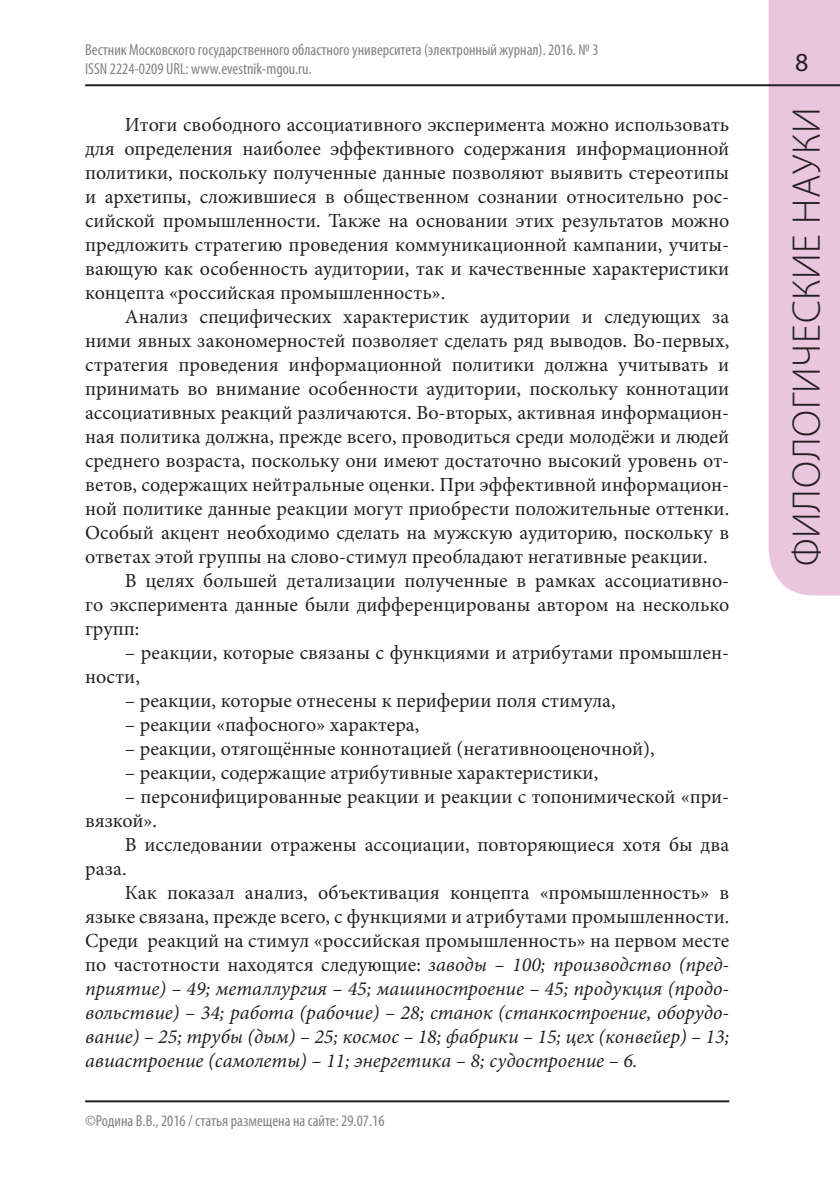
<style>
.page{position:relative;width:840px;height:1191px;background:#fff}
.page>*{position:absolute;margin:0;border:0;box-sizing:border-box;transform-origin:0 0}
.t1{font:300 40px "Myriad Pro";letter-spacing:.02em;color:#231f20}
.t2{font:26px "Myriad Pro";color:#231f20}
.Text_doc{font:20px/24px "Minion Pro";color:#231f20;text-align:justify}
.Text_doc-2{font:italic 20px/24px "Minion Pro";color:#231f20;text-align:justify}
.t3{font:condensed 16px/19.2px "Myriad Pro";color:#808285}
.s1{font-style:normal}
</style>
<div class="page">
<div style="left:768px;top:0;width:71px;height:595px;background:#e9c5de"></div>
<hr style="left:85px;top:84px;width:754px;height:2px;background:#231f20">
<hr style="left:85px;top:1100px;width:644px;height:2px;background:#231f20">
<p class="t3" style="left:85px;top:39px;width:514px">Вестник Московского государственного областного университета (электронный журнал). 2016. № 3<br>ISSN 2224-0209 URL: www.evestnik-mgou.ru.</p>
<p class="Text_doc" style="left:85px;top:112px;width:645px;text-indent:40px">Итоги свободного ассоциативного эксперимента можно использовать для определения наиболее эффективного содержания информационной политики, поскольку полученные данные позволяют выявить стереотипы и архетипы, сложившиеся в общественном сознании относительно рос&shy;сийской промышленности. Также на основании этих результатов можно предложить стратегию проведения коммуникационной кампании, учиты&shy;вающую как особенность аудитории, так и качественные характеристики концепта «российская промышленность».</p>
<p class="Text_doc" style="left:85px;top:304px;width:645px;text-indent:40px">Анализ специфических характеристик аудитории и следующих за ними явных закономерностей позволяет сделать ряд выводов. Во-первых, стратегия проведения информационной политики должна учитывать и принимать во внимание особенности аудитории, поскольку коннотации ассоциативных реакций различаются. Во-вторых, активная информацион&shy;ная политика должна, прежде всего, проводиться среди молодёжи и людей среднего возраста, поскольку они имеют достаточно высокий уровень от&shy;ветов, содержащих нейтральные оценки. При эффективной информацион&shy;ной политике данные реакции могут приобрести положительные оттенки.<br>Особый акцент необходимо сделать на мужскую аудиторию, поскольку в ответах этой группы на слово-стимул преобладают негативные реакции.</p>
<p class="Text_doc" style="left:85px;top:568px;width:645px;text-indent:40px">В целях большей детализации полученные в рамках ассоциативно&shy;го эксперимента данные были дифференцированы автором на несколько групп:</p>
<p class="Text_doc" style="left:85px;top:640px;width:645px;text-indent:40px">– реакции, которые связаны с функциями и атрибутами промышлен&shy;ности,</p>
<p class="Text_doc" style="left:125px;top:688px;width:492px">– реакции, которые отнесены к периферии поля стимула,</p>
<p class="Text_doc" style="left:125px;top:712px;width:296px">– реакции «пафосного» характера,</p>
<p class="Text_doc" style="left:125px;top:736px;width:531px">– реакции, отягощённые коннотацией (негативнооценочной),</p>
<p class="Text_doc" style="left:125px;top:760px;width:474px">– реакции, содержащие атрибутивные характеристики,</p>
<p class="Text_doc" style="left:85px;top:784px;width:645px;text-indent:40px">– персонифицированные реакции и реакции с топонимической «при&shy;вязкой».</p>
<p class="Text_doc" style="left:85px;top:832px;width:645px;text-indent:40px">В исследовании отражены ассоциации, повторяющиеся хотя бы два раза.</p>
<p class="Text_doc-2" style="left:85px;top:880px;width:645px;text-indent:40px"><span class="s1">Как показал анализ, объективация концепта «промышленность» в языке связана, прежде всего, с функциями и атрибутами промышленности.<br>Среди реакций на стимул «российская промышленность» на первом месте по частотности находятся следующие:</span> заводы – 100; производство (пред&shy;приятие) – 49; металлургия – 45; машиностроение – 45; продукция (продо&shy;вольствие) – 34; работа (рабочие) – 28; станок (станкостроение, оборудо&shy;вание) – 25; трубы (дым) – 25; космос – 18; фабрики – 15; цех (конвейер) – 13; авиастроение (самолеты) – 11; энергетика – 8; судостроение – 6.</p>
<p class="t3" style="left:85px;top:1111px;width:301px">©Родина В.В., 2016 / статья размещена на сайте: 29.07.16</p>
<h2 class="t2" style="left:794px;top:47px;width:15px">8</h2>
<h1 class="t1" style="left:782px;top:566px;width:461px;rotate:-90deg">ФИЛОЛОГИЧЕСКИЕ НАУКИ</h1>
</div>
